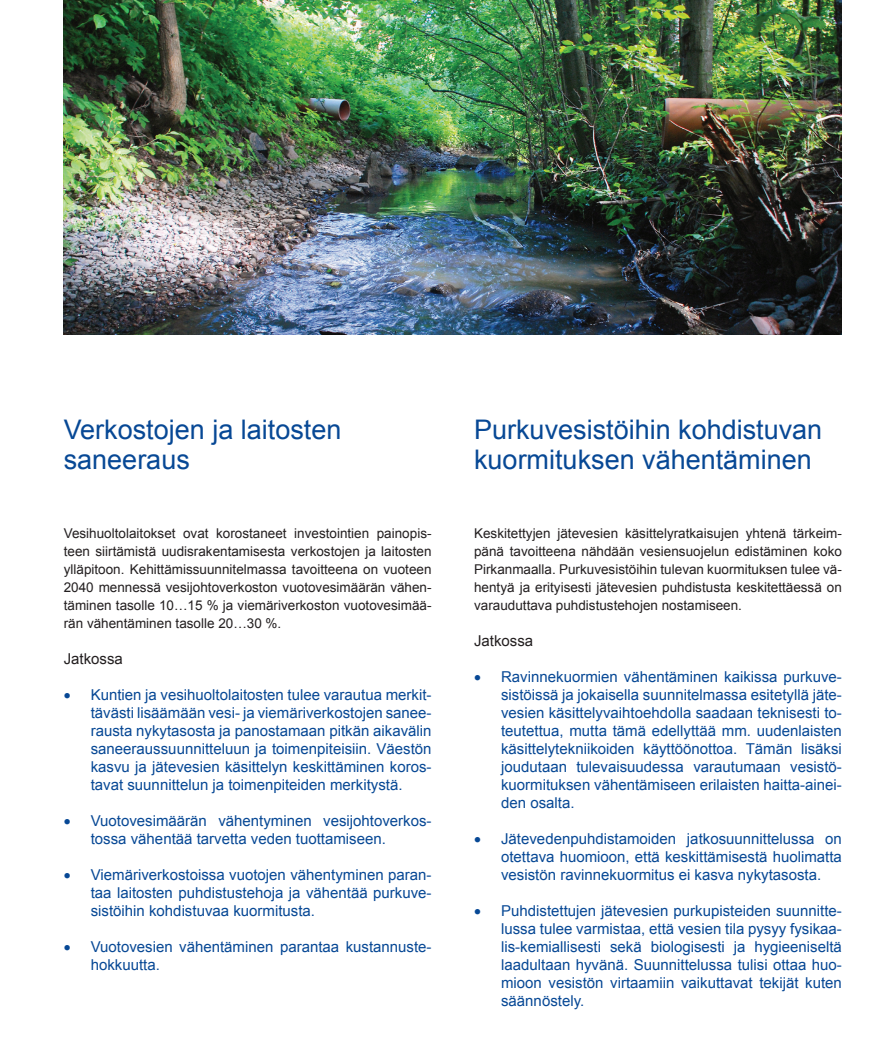
<style>
.page{position:relative;width:893px;height:1063px;background:#fff}
.page>*{position:absolute;margin:0;border:0;box-sizing:border-box;transform-origin:0 0}
.Otsikko{font:27px/30px "Arial";color:#074895}
.t1{font:15px/18px "Arial";color:#074895;text-align:justify}
.Leipäteksti{font:15px "Arial";color:#231f20}
.Leipäteksti-2{font:13.5px/18px "Arial";color:#231f20;text-align:justify}
</style>
<div class="page">
<img style="left:64px;top:0;width:778px;height:335px">
<p class="Otsikko" style="left:64px;top:415px;width:279px">Verkostojen ja laitosten saneeraus</p>
<p class="Leipäteksti-2" style="left:64px;top:525px;width:369px">Vesihuoltolaitokset ovat korostaneet investointien painopis&shy;teen siirtämistä uudisrakentamisesta verkostojen ja laitosten ylläpitoon. Kehittämissuunnitelmassa tavoitteena on vuoteen 2040 mennessä vesijohtoverkoston vuotovesimäärän vähen&shy;täminen tasolle 10…15 % ja viemäriverkoston vuotovesimää&shy;rän vähentäminen tasolle 20…30 %.</p>
<p class="Leipäteksti" style="left:64px;top:649px;width:61px">Jatkossa</p>
<p class="t1" style="left:91px;top:686px;width:342px;text-indent:-27px">• Kuntien ja vesihuoltolaitosten tulee varautua merkit&shy;tävästi lisäämään vesi- ja viemäriverkostojen sanee&shy;rausta nykytasosta ja panostamaan pitkän aikavälin saneeraussuunnitteluun ja toimenpiteisiin. Väestön kasvu ja jätevesien käsittelyn keskittäminen koros&shy;tavat suunnittelun ja toimenpiteiden merkitystä.</p>
<p class="t1" style="left:91px;top:812px;width:342px;text-indent:-27px">• Vuotovesimäärän vähentyminen vesijohtoverkos&shy;tossa vähentää tarvetta veden tuottamiseen.</p>
<p class="t1" style="left:91px;top:866px;width:342px;text-indent:-27px">• Viemäriverkostoissa vuotojen vähentyminen paran&shy;taa laitosten puhdistustehoja ja vähentää purkuve&shy;sistöihin kohdistuvaa kuormitusta.</p>
<p class="t1" style="left:91px;top:938px;width:342px;text-indent:-27px">• Vuotovesien vähentäminen parantaa kustannuste&shy;hokkuutta.</p>
<p class="Otsikko" style="left:474px;top:415px;width:350px">Purkuvesistöihin kohdistuvan kuormituksen vähentäminen</p>
<p class="Leipäteksti-2" style="left:474px;top:525px;width:369px">Keskitettyjen jätevesien käsittelyratkaisujen yhtenä tärkeim&shy;pänä tavoitteena nähdään vesiensuojelun edistäminen koko Pirkanmaalla. Purkuvesistöihin tulevan kuormituksen tulee vä&shy;hentyä ja erityisesti jätevesien puhdistusta keskitettäessä on varauduttava puhdistustehojen nostamiseen.</p>
<p class="Leipäteksti" style="left:474px;top:631px;width:61px">Jatkossa</p>
<p class="t1" style="left:501px;top:668px;width:342px;text-indent:-27px">• Ravinnekuormien vähentäminen kaikissa purkuve&shy;sistöissä ja jokaisella suunnitelmassa esitetyllä jäte&shy;vesien käsittelyvaihtoehdolla saadaan teknisesti to&shy;teutettua, mutta tämä edellyttää mm. uudenlaisten käsittelytekniikoiden käyttöönottoa. Tämän lisäksi joudutaan tulevaisuudessa varautumaan vesistö&shy;kuormituksen vähentämiseen erilaisten haitta-ainei&shy;den osalta.</p>
<p class="t1" style="left:501px;top:830px;width:342px;text-indent:-27px">• Jätevedenpuhdistamoiden jatkosuunnittelussa on otettava huomioon, että keskittämisestä huolimatta vesistön ravinnekuormitus ei kasva nykytasosta.</p>
<p class="t1" style="left:501px;top:902px;width:342px;text-indent:-27px">• Puhdistettujen jätevesien purkupisteiden suunnitte&shy;lussa tulee varmistaa, että vesien tila pysyy fysikaa&shy;lis-kemiallisesti sekä biologisesti ja hygieeniseltä laadultaan hyvänä. Suunnittelussa tulisi ottaa huo&shy;mioon vesistön virtaamiin vaikuttavat tekijät kuten säännöstely.</p>
</div>
